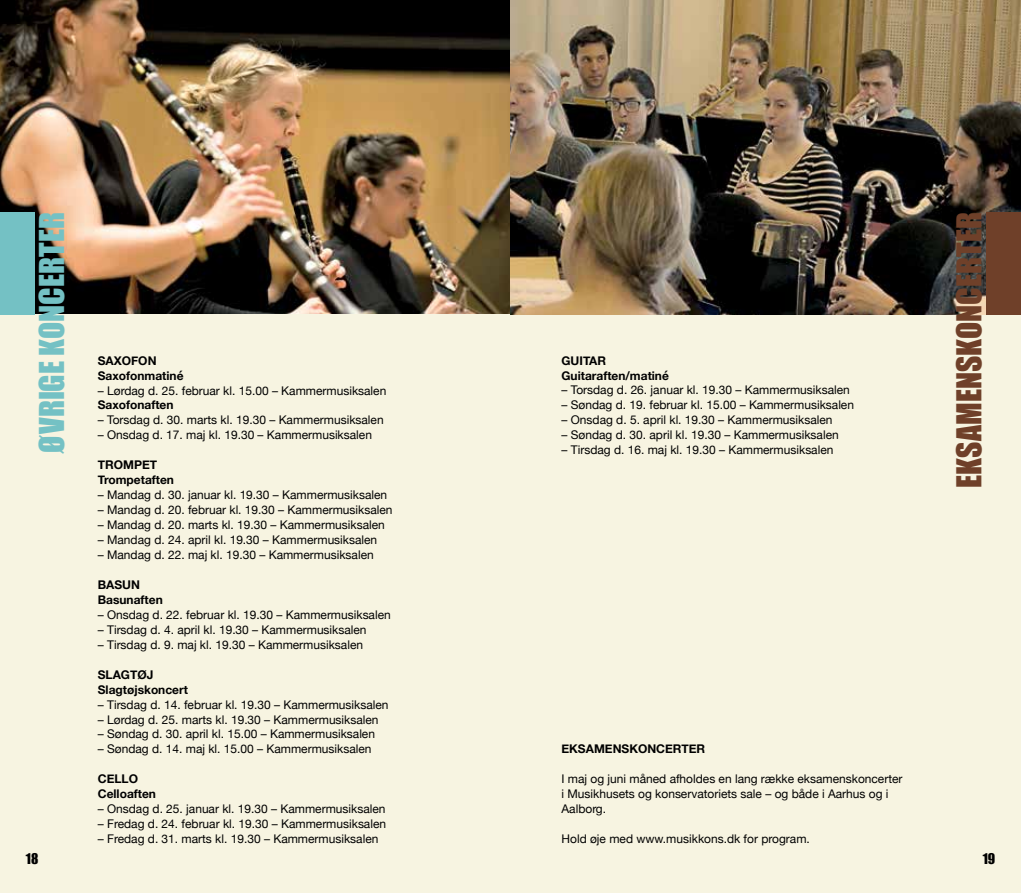
<style>
.page{position:relative;width:1021px;height:893px;background:#fff}
.page>*{position:absolute;margin:0;border:0;box-sizing:border-box;transform-origin:0 0}
.t1{font:31.5px "Impact";color:#6f4029}
.t2{font:31.5px "Impact";letter-spacing:-.005em;color:#74c1c4}
.t3{font:13.65px "Impact";color:#000}
.t4{font:12px/15px "Helvetica Neue";color:#000}
.t5{font:700 12px/15px "Helvetica Neue";color:#000}
</style>
<div class="page">
<img style="left:0;top:0;width:510px;height:315px">
<div style="left:510px;top:315px;width:510px;height:578px;background:#f7f4e1"></div>
<div style="left:0;top:315px;width:510px;height:578px;background:#f7f4e1"></div>
<div style="left:0;top:213px;width:34px;height:102px;background:#74c1c4"></div>
<img style="left:510px;top:0;width:510px;height:315px">
<div style="left:986px;top:213px;width:34px;height:102px;background:#6f4029"></div>
<h1 class="t2" style="left:27px;top:453px;width:243px;rotate:-90deg">ØVRIGE KONCERTER</h1>
<h1 class="t1" style="left:944px;top:488px;width:277px;rotate:-90deg">EKSAMENSKONCERTER</h1>
<p class="t5" style="left:561px;top:353px;width:109px">GUITAR<br>Guitaraften/matiné</p>
<p class="t4" style="left:561px;top:383px;width:290px">– Torsdag d. 26. januar kl. 19.30 – Kammermusiksalen</p>
<p class="t4" style="left:561px;top:398px;width:294px">– Søndag d. 19. februar kl. 15.00 – Kammermusiksalen</p>
<p class="t4" style="left:561px;top:413px;width:272px">– Onsdag d. 5. april kl. 19.30 – Kammermusiksalen</p>
<p class="t4" style="left:561px;top:428px;width:279px">– Søndag d. 30. april kl. 19.30 – Kammermusiksalen</p>
<p class="t4" style="left:561px;top:443px;width:273px">– Tirsdag d. 16. maj kl. 19.30 – Kammermusiksalen</p>
<p class="t5" style="left:98px;top:353px;width:87px">SAXOFON<br>Saxofonmatiné</p>
<p class="t4" style="left:98px;top:383px;width:290px">– Lørdag d. 25. februar kl. 15.00 – Kammermusiksalen</p>
<p class="t5" style="left:98px;top:398px;width:77px">Saxofonaften</p>
<p class="t4" style="left:98px;top:413px;width:287px">– Torsdag d. 30. marts kl. 19.30 – Kammermusiksalen</p>
<p class="t4" style="left:98px;top:428px;width:276px">– Onsdag d. 17. maj kl. 19.30 – Kammermusiksalen</p>
<p class="t5" style="left:98px;top:458px;width:78px">TROMPET<br>Trompetaften</p>
<p class="t4" style="left:98px;top:488px;width:291px">– Mandag d. 30. januar kl. 19.30 – Kammermusiksalen</p>
<p class="t4" style="left:98px;top:503px;width:296px">– Mandag d. 20. februar kl. 19.30 – Kammermusiksalen</p>
<p class="t4" style="left:98px;top:518px;width:288px">– Mandag d. 20. marts kl. 19.30 – Kammermusiksalen</p>
<p class="t4" style="left:98px;top:533px;width:281px">– Mandag d. 24. april kl. 19.30 – Kammermusiksalen</p>
<p class="t4" style="left:98px;top:548px;width:277px">– Mandag d. 22. maj kl. 19.30 – Kammermusiksalen</p>
<p class="t5" style="left:98px;top:577px;width:66px">BASUN<br>Basunaften</p>
<p class="t4" style="left:98px;top:608px;width:294px">– Onsdag d. 22. februar kl. 19.30 – Kammermusiksalen</p>
<p class="t4" style="left:98px;top:623px;width:270px">– Tirsdag d. 4. april kl. 19.30 – Kammermusiksalen</p>
<p class="t4" style="left:98px;top:638px;width:267px">– Tirsdag d. 9. maj kl. 19.30 – Kammermusiksalen</p>
<p class="t5" style="left:98px;top:667px;width:92px">SLAGTØJ<br>Slagtøjskoncert</p>
<p class="t4" style="left:98px;top:697px;width:292px">– Tirsdag d. 14. februar kl. 19.30 – Kammermusiksalen</p>
<p class="t4" style="left:98px;top:712px;width:282px">– Lørdag d. 25. marts kl. 19.30 – Kammermusiksalen</p>
<p class="t4" style="left:98px;top:727px;width:279px">– Søndag d. 30. april kl. 15.00 – Kammermusiksalen</p>
<p class="t4" style="left:98px;top:742px;width:275px">– Søndag d. 14. maj kl. 15.00 – Kammermusiksalen</p>
<p class="t5" style="left:98px;top:772px;width:60px">CELLO<br>Celloaften</p>
<p class="t4" style="left:98px;top:802px;width:289px">– Onsdag d. 25. januar kl. 19.30 – Kammermusiksalen</p>
<p class="t4" style="left:98px;top:817px;width:290px">– Fredag d. 24. februar kl. 19.30 – Kammermusiksalen</p>
<p class="t4" style="left:98px;top:832px;width:282px">– Fredag d. 31. marts kl. 19.30 – Kammermusiksalen</p>
<p class="t5" style="left:561px;top:742px;width:145px">EKSAMENSKONCERTER</p>
<p class="t4" style="left:561px;top:772px;width:342px">I maj og juni måned afholdes en lang række eksamenskoncerter i Musikhusets og konservatoriets sale – og både i Aarhus og i<br>Aalborg.</p>
<p class="t4" style="left:561px;top:832px;width:250px">Hold øje med www.musikkons.dk for program.</p>
<p class="t3" style="left:26px;top:848px;width:14px">18</p>
<p class="t3" style="left:982px;top:848px;width:14px">19</p>
</div>
